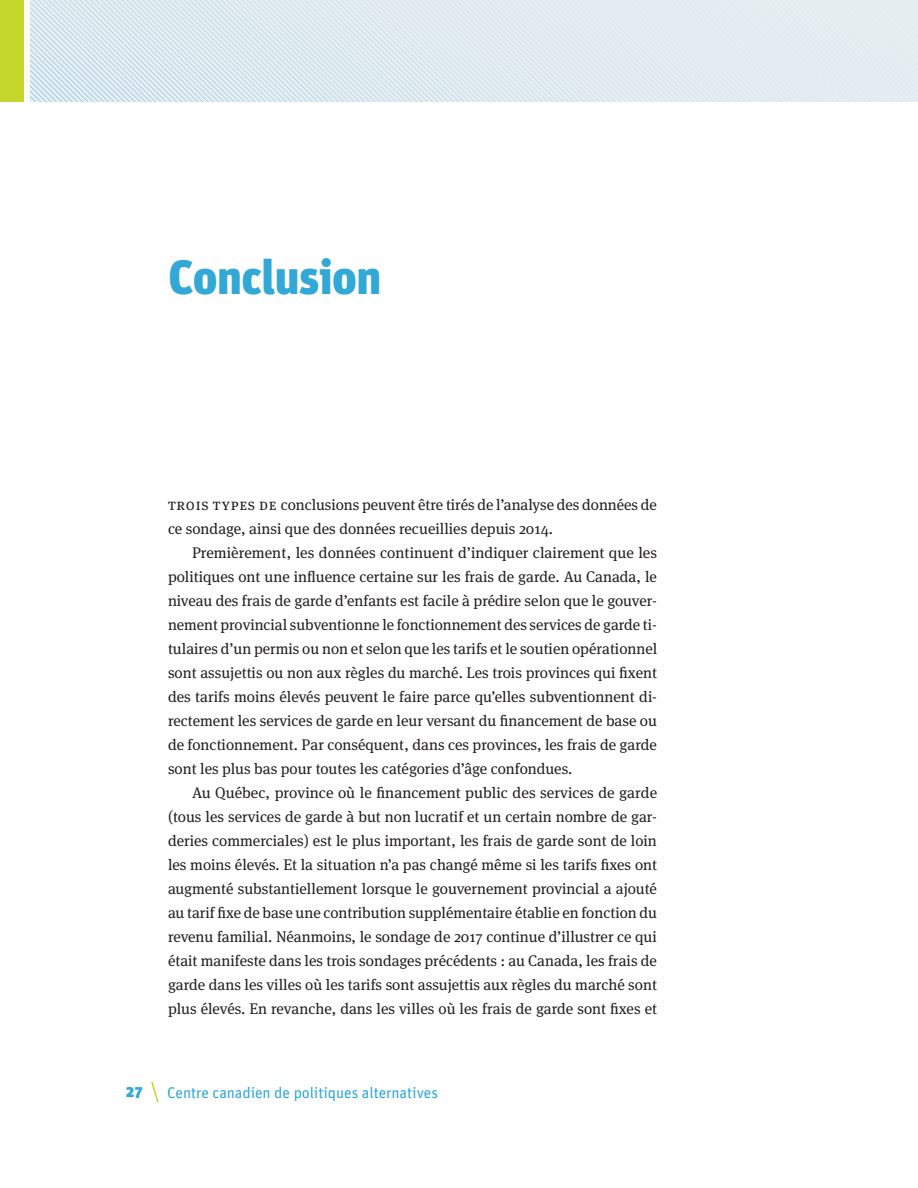
<style>
.page{position:relative;width:918px;height:1188px;background:#fff}
.page>*{position:absolute;margin:0;border:0;box-sizing:border-box;transform-origin:0 0}
.Chapter_title{font:900 48px "Unit";letter-spacing:-.01em;color:#31a8d5}
.Body_text{font:15.3px/24px "Meta Serif OT";color:#231f20;text-align:justify}
.Body_text__chapter_o{font:15.3px/24px "Meta Serif OT";color:#231f20}
.t1{font:15.3px "Unit OT";letter-spacing:-.005em;color:#31a8d5}
.t2{font:900 15.3px "Unit";color:#31a8d5}
</style>
<div class="page">
<svg style="left:151px;top:1081px;width:8px;height:22px"></svg>
<div style="left:0;top:0;width:24px;height:102px;background:#c5d62d"></div>
<svg style="left:30px;top:0;width:888px;height:102px;background:#dfeaef"></svg>
<p class="Chapter_title" style="left:168px;top:247px;width:215px">Conclusion</p>
<p class="Body_text__chapter_o" style="left:168px;top:493px;width:491px">Trois types de conclusions peuvent être tirés de l’analyse des données de ce sondage, ainsi que des données recueillies depuis 2014.</p>
<p class="Body_text" style="left:168px;top:541px;width:491px;text-indent:24px">Premièrement, les données continuent d’indiquer clairement que les politiques ont une influence certaine sur les frais de garde. Au Canada, le niveau des frais de garde d’enfants est facile à prédire selon que le gouver&shy;nement provincial subventionne le fonctionnement des services de garde ti&shy;tulaires d’un permis ou non et selon que les tarifs et le soutien opérationnel sont assujettis ou non aux règles du marché. Les trois provinces qui fixent des tarifs moins élevés peuvent le faire parce qu’elles subventionnent di&shy;rectement les services de garde en leur versant du financement de base ou de fonctionnement. Par conséquent, dans ces provinces, les frais de garde sont les plus bas pour toutes les catégories d’âge confondues.</p>
<p class="Body_text" style="left:168px;top:781px;width:491px;text-indent:24px">Au Québec, province où le financement public des services de garde (tous les services de garde à but non lucratif et un certain nombre de gar&shy;deries commerciales) est le plus important, les frais de garde sont de loin les moins élevés. Et la situation n’a pas changé même si les tarifs fixes ont augmenté substantiellement lorsque le gouvernement provincial a ajouté au tarif fixe de base une contribution supplémentaire établie en fonction du revenu familial. Néanmoins, le sondage de 2017 continue d’illustrer ce qui était manifeste dans les trois sondages précédents : au Canada, les frais de garde dans les villes où les tarifs sont assujettis aux règles du marché sont plus élevés. En revanche, dans les villes où les frais de garde sont fixes et</p>
<p class="t2" style="left:126px;top:1082px;width:18px">27</p>
<p class="t1" style="left:167px;top:1084px;width:272px">Centre canadien de politiques alternatives</p>
</div>
